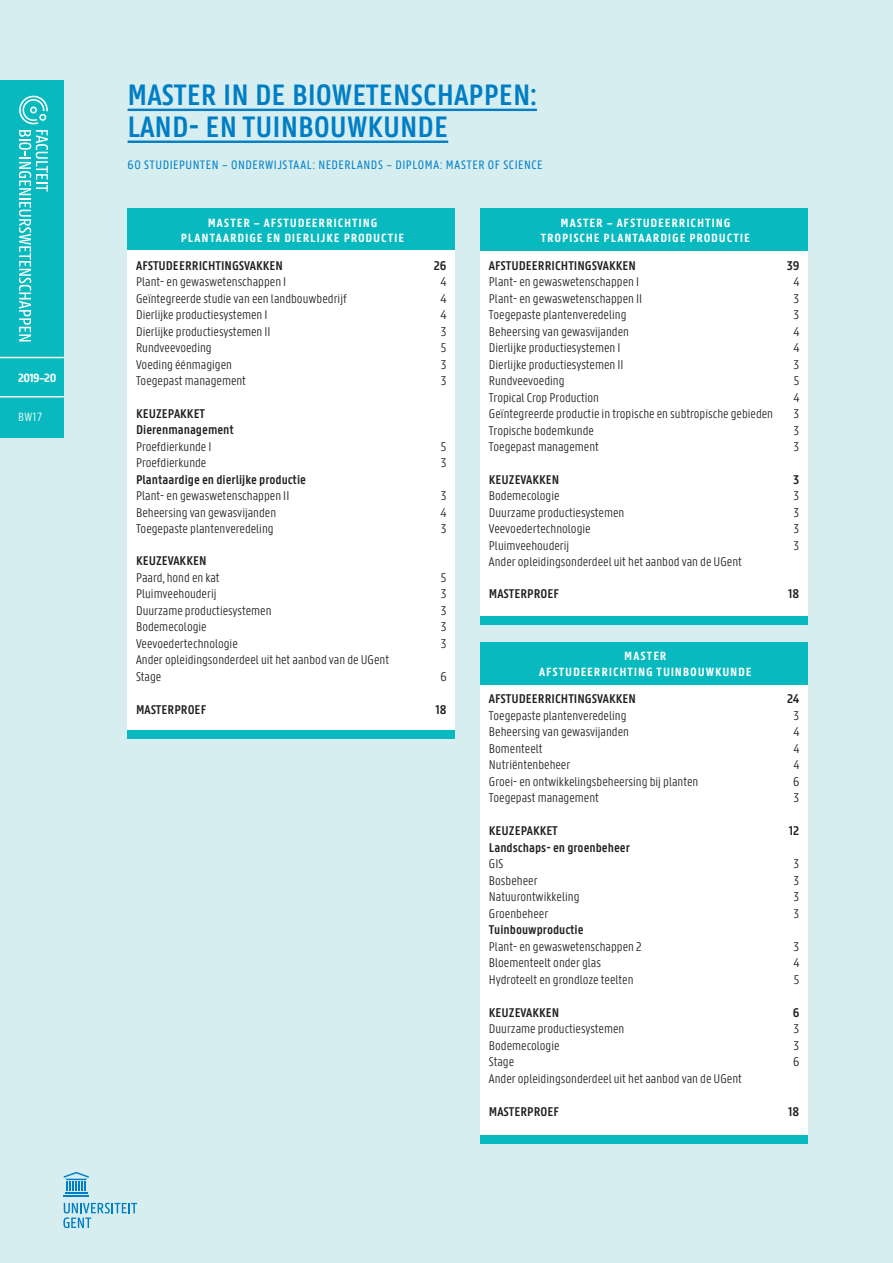
<style>
.page{position:relative;width:893px;height:1263px;background:#d6eeef}
.page>*{position:absolute;margin:0;border:0;box-sizing:border-box;transform-origin:0 0}
.t1{font:600 31.5px/32px "Panno Text";color:#007ec5}
.t2{font:300 13.5px/16.5px "Panno Text";color:#231f20}
.t3{font:600 13.5px/16.5px "Panno Text";color:#231f20}
.t4{font:13.05px "Panno Text";letter-spacing:.04em;color:#007ec5}
.t5{font:700 12.75px/15.8px "Panno Text";letter-spacing:.06em;color:#fff;text-align:center}
.t6{font:300 12.75px "Panno Text";color:#fff}
</style>
<div class="page">
<hr style="left:65px;top:1192px;width:22px;height:2px;background:#007ec5">
<hr style="left:64px;top:1195px;width:25px;height:2px;background:#007ec5">
<svg style="left:64px;top:1172px;width:25px;height:19px"></svg>
<svg style="left:63px;top:1203px;width:74px;height:25px"></svg>
<div style="left:0;top:80px;width:64px;height:357px;background:#08babf"></div>
<svg style="left:19px;top:130px;width:29px;height:211px"></svg>
<svg style="left:19px;top:96px;width:29px;height:28px"></svg>
<hr style="left:0;top:357px;width:64px;height:1px;background:#fff">
<hr style="left:0;top:396px;width:64px;height:1px;background:#fff">
<hr style="left:128px;top:109px;width:409px;height:2px;background:#007ec5">
<hr style="left:128px;top:141px;width:320px;height:2px;background:#007ec5">
<div style="left:128px;top:208px;width:327px;height:43px;background:#08babf"></div>
<div style="left:128px;top:251px;width:327px;height:479px;background:#fff"></div>
<div style="left:128px;top:730px;width:327px;height:8px;background:#08babf"></div>
<div style="left:480px;top:208px;width:328px;height:43px;background:#08babf"></div>
<div style="left:480px;top:251px;width:328px;height:366px;background:#fff"></div>
<div style="left:480px;top:617px;width:328px;height:8px;background:#08babf"></div>
<div style="left:480px;top:642px;width:328px;height:43px;background:#08babf"></div>
<div style="left:480px;top:685px;width:328px;height:450px;background:#fff"></div>
<div style="left:480px;top:1135px;width:328px;height:9px;background:#08babf"></div>
<p class="t5" style="left:18px;top:369px;width:40px">2019–20</p>
<p class="t6" style="left:18px;top:410px;width:26px">BW17</p>
<h1 class="t1" style="left:128px;top:79px;width:411px">MASTER IN DE BIOWETENSCHAPPEN:<br>LAND- EN TUINBOUWKUNDE</h1>
<p class="t4" style="left:128px;top:158px;width:417px">60 STUDIEPUNTEN – ONDERWIJSTAAL: NEDERLANDS – DIPLOMA: MASTER OF SCIENCE</p>
<p class="t5" style="left:181px;top:214px;width:225px">MASTER – AFSTUDEERRICHTING<br>PLANTAARDIGE EN DIERLIJKE PRODUCTIE</p>
<p class="t3" style="left:136px;top:257px;width:148px">AFSTUDEERRICHTINGSVAKKEN</p>
<p class="t3" style="left:434px;top:257px;width:14px">26</p>
<p class="t2" style="left:136px;top:274px;width:152px">Plant- en gewaswetenschappen I</p>
<p class="t2" style="left:441px;top:274px;width:7px">4</p>
<p class="t2" style="left:136px;top:290px;width:212px">Geïntegreerde studie van een landbouwbedrijf</p>
<p class="t2" style="left:441px;top:290px;width:7px">4</p>
<p class="t2" style="left:136px;top:307px;width:133px">Dierlijke productiesystemen I</p>
<p class="t2" style="left:441px;top:307px;width:7px">4</p>
<p class="t2" style="left:136px;top:323px;width:136px">Dierlijke productiesystemen II</p>
<p class="t2" style="left:441px;top:323px;width:7px">3</p>
<p class="t2" style="left:136px;top:340px;width:77px">Rundveevoeding</p>
<p class="t2" style="left:441px;top:340px;width:7px">5</p>
<p class="t2" style="left:136px;top:356px;width:97px">Voeding éénmagigen</p>
<p class="t2" style="left:441px;top:356px;width:7px">3</p>
<p class="t2" style="left:136px;top:373px;width:111px">Toegepast management</p>
<p class="t2" style="left:441px;top:373px;width:7px">3</p>
<p class="t3" style="left:136px;top:405px;width:99px">KEUZEPAKKET<br>Dierenmanagement</p>
<p class="t2" style="left:136px;top:438px;width:77px">Proefdierkunde I</p>
<p class="t2" style="left:441px;top:438px;width:7px">5</p>
<p class="t2" style="left:136px;top:455px;width:72px">Proefdierkunde</p>
<p class="t2" style="left:441px;top:455px;width:7px">3</p>
<p class="t3" style="left:136px;top:471px;width:171px">Plantaardige en dierlijke productie</p>
<p class="t2" style="left:136px;top:488px;width:155px">Plant- en gewaswetenschappen II</p>
<p class="t2" style="left:441px;top:488px;width:7px">3</p>
<p class="t2" style="left:136px;top:504px;width:142px">Beheersing van gewasvijanden</p>
<p class="t2" style="left:441px;top:504px;width:7px">4</p>
<p class="t2" style="left:136px;top:521px;width:139px">Toegepaste plantenveredeling</p>
<p class="t2" style="left:441px;top:521px;width:7px">3</p>
<p class="t3" style="left:136px;top:553px;width:72px">KEUZEVAKKEN</p>
<p class="t2" style="left:136px;top:570px;width:85px">Paard, hond en kat</p>
<p class="t2" style="left:441px;top:570px;width:7px">5</p>
<p class="t2" style="left:136px;top:586px;width:82px">Pluimveehouderij</p>
<p class="t2" style="left:441px;top:586px;width:7px">3</p>
<p class="t2" style="left:136px;top:603px;width:137px">Duurzame productiesystemen</p>
<p class="t2" style="left:441px;top:603px;width:7px">3</p>
<p class="t2" style="left:136px;top:619px;width:72px">Bodemecologie</p>
<p class="t2" style="left:441px;top:619px;width:7px">3</p>
<p class="t2" style="left:136px;top:636px;width:103px">Veevoedertechnologie</p>
<p class="t2" style="left:441px;top:636px;width:7px">3</p>
<p class="t2" style="left:136px;top:652px;width:255px">Ander opleidingsonderdeel uit het aanbod van de UGent<br>Stage</p>
<p class="t2" style="left:440px;top:669px;width:8px">6</p>
<p class="t3" style="left:136px;top:701px;width:72px">MASTERPROEF</p>
<p class="t3" style="left:435px;top:701px;width:13px">18</p>
<p class="t5" style="left:541px;top:214px;width:211px">MASTER – AFSTUDEERRICHTING<br>TROPISCHE PLANTAARDIGE PRODUCTIE</p>
<p class="t3" style="left:489px;top:257px;width:148px">AFSTUDEERRICHTINGSVAKKEN</p>
<p class="t3" style="left:787px;top:257px;width:14px">39</p>
<p class="t2" style="left:489px;top:274px;width:152px">Plant- en gewaswetenschappen I</p>
<p class="t2" style="left:793px;top:274px;width:7px">4</p>
<p class="t2" style="left:489px;top:290px;width:155px">Plant- en gewaswetenschappen II</p>
<p class="t2" style="left:794px;top:290px;width:7px">3</p>
<p class="t2" style="left:489px;top:307px;width:139px">Toegepaste plantenveredeling</p>
<p class="t2" style="left:794px;top:307px;width:7px">3</p>
<p class="t2" style="left:489px;top:323px;width:142px">Beheersing van gewasvijanden</p>
<p class="t2" style="left:793px;top:323px;width:7px">4</p>
<p class="t2" style="left:489px;top:340px;width:133px">Dierlijke productiesystemen I</p>
<p class="t2" style="left:793px;top:340px;width:7px">4</p>
<p class="t2" style="left:489px;top:356px;width:136px">Dierlijke productiesystemen II</p>
<p class="t2" style="left:794px;top:356px;width:7px">3</p>
<p class="t2" style="left:489px;top:373px;width:77px">Rundveevoeding</p>
<p class="t2" style="left:794px;top:373px;width:7px">5</p>
<p class="t2" style="left:489px;top:389px;width:112px">Tropical Crop Production</p>
<p class="t2" style="left:793px;top:389px;width:7px">4</p>
<p class="t2" style="left:489px;top:406px;width:286px">Geïntegreerde productie in tropische en subtropische gebieden</p>
<p class="t2" style="left:794px;top:406px;width:7px">3</p>
<p class="t2" style="left:489px;top:422px;width:107px">Tropische bodemkunde</p>
<p class="t2" style="left:794px;top:422px;width:7px">3</p>
<p class="t2" style="left:489px;top:439px;width:111px">Toegepast management</p>
<p class="t2" style="left:794px;top:439px;width:7px">3</p>
<p class="t3" style="left:489px;top:471px;width:72px">KEUZEVAKKEN</p>
<p class="t3" style="left:793px;top:471px;width:8px">3</p>
<p class="t2" style="left:489px;top:488px;width:72px">Bodemecologie</p>
<p class="t2" style="left:794px;top:488px;width:7px">3</p>
<p class="t2" style="left:489px;top:504px;width:137px">Duurzame productiesystemen</p>
<p class="t2" style="left:794px;top:504px;width:7px">3</p>
<p class="t2" style="left:489px;top:521px;width:103px">Veevoedertechnologie</p>
<p class="t2" style="left:794px;top:521px;width:7px">3</p>
<p class="t2" style="left:489px;top:537px;width:82px">Pluimveehouderij</p>
<p class="t2" style="left:794px;top:537px;width:7px">3</p>
<p class="t2" style="left:489px;top:554px;width:255px">Ander opleidingsonderdeel uit het aanbod van de UGent</p>
<p class="t3" style="left:489px;top:586px;width:72px">MASTERPROEF</p>
<p class="t3" style="left:788px;top:586px;width:13px">18</p>
<p class="t5" style="left:539px;top:648px;width:214px">MASTER<br>AFSTUDEERRICHTING TUINBOUWKUNDE</p>
<p class="t3" style="left:489px;top:691px;width:148px">AFSTUDEERRICHTINGSVAKKEN</p>
<p class="t3" style="left:787px;top:691px;width:14px">24</p>
<p class="t2" style="left:489px;top:707px;width:139px">Toegepaste plantenveredeling</p>
<p class="t2" style="left:794px;top:707px;width:7px">3</p>
<p class="t2" style="left:489px;top:724px;width:142px">Beheersing van gewasvijanden</p>
<p class="t2" style="left:793px;top:724px;width:7px">4</p>
<p class="t2" style="left:489px;top:740px;width:55px">Bomenteelt</p>
<p class="t2" style="left:793px;top:740px;width:7px">4</p>
<p class="t2" style="left:489px;top:757px;width:83px">Nutriëntenbeheer</p>
<p class="t2" style="left:793px;top:757px;width:7px">4</p>
<p class="t2" style="left:489px;top:773px;width:211px">Groei- en ontwikkelingsbeheersing bij planten</p>
<p class="t2" style="left:793px;top:773px;width:8px">6</p>
<p class="t2" style="left:489px;top:790px;width:111px">Toegepast management</p>
<p class="t2" style="left:794px;top:790px;width:7px">3</p>
<p class="t3" style="left:489px;top:823px;width:70px">KEUZEPAKKET</p>
<p class="t3" style="left:789px;top:823px;width:12px">12</p>
<p class="t3" style="left:489px;top:839px;width:143px">Landschaps- en groenbeheer</p>
<p class="t2" style="left:489px;top:856px;width:16px">GIS</p>
<p class="t2" style="left:794px;top:856px;width:7px">3</p>
<p class="t2" style="left:489px;top:872px;width:50px">Bosbeheer</p>
<p class="t2" style="left:794px;top:872px;width:7px">3</p>
<p class="t2" style="left:489px;top:889px;width:92px">Natuurontwikkeling</p>
<p class="t2" style="left:794px;top:889px;width:7px">3</p>
<p class="t2" style="left:489px;top:905px;width:61px">Groenbeheer</p>
<p class="t2" style="left:794px;top:905px;width:7px">3</p>
<p class="t3" style="left:489px;top:922px;width:96px">Tuinbouwproductie</p>
<p class="t2" style="left:489px;top:938px;width:154px">Plant- en gewaswetenschappen 2</p>
<p class="t2" style="left:794px;top:938px;width:7px">3</p>
<p class="t2" style="left:489px;top:955px;width:114px">Bloementeelt onder glas</p>
<p class="t2" style="left:793px;top:955px;width:7px">4</p>
<p class="t2" style="left:489px;top:971px;width:146px">Hydroteelt en grondloze teelten</p>
<p class="t2" style="left:794px;top:971px;width:7px">5</p>
<p class="t3" style="left:489px;top:1004px;width:72px">KEUZEVAKKEN</p>
<p class="t3" style="left:793px;top:1004px;width:8px">6</p>
<p class="t2" style="left:489px;top:1021px;width:137px">Duurzame productiesystemen</p>
<p class="t2" style="left:794px;top:1021px;width:7px">3</p>
<p class="t2" style="left:489px;top:1037px;width:72px">Bodemecologie</p>
<p class="t2" style="left:794px;top:1037px;width:7px">3</p>
<p class="t2" style="left:489px;top:1054px;width:27px">Stage</p>
<p class="t2" style="left:793px;top:1054px;width:8px">6</p>
<p class="t2" style="left:489px;top:1070px;width:255px">Ander opleidingsonderdeel uit het aanbod van de UGent</p>
<p class="t3" style="left:489px;top:1103px;width:72px">MASTERPROEF</p>
<p class="t3" style="left:788px;top:1103px;width:13px">18</p>
</div>
